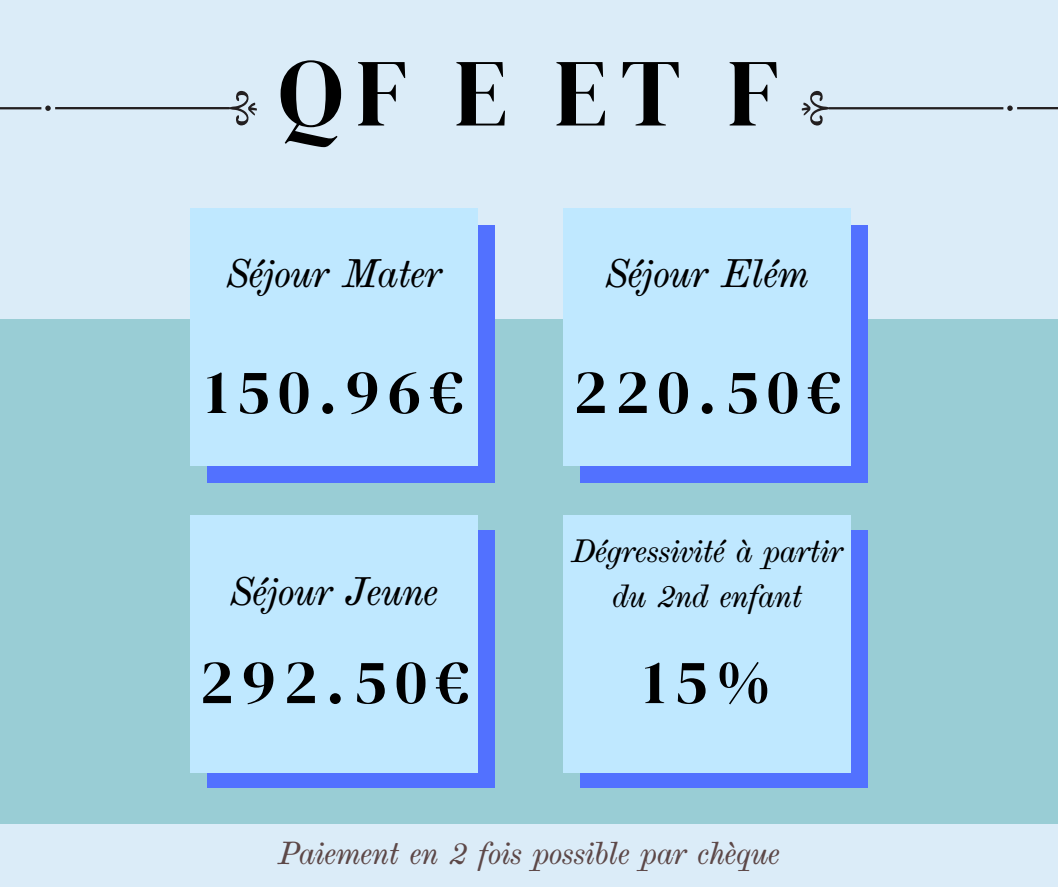
<style>
.page{position:relative;width:1058px;height:887px;background:#fff}
.page>*{position:absolute;margin:0;border:0;box-sizing:border-box;transform-origin:0 0}
.t1{font:96px "DM Serif Display";letter-spacing:.485em;color:#000}
.t2{font:63px "DM Serif Display";letter-spacing:.135em;color:#000}
.t3{font:italic 39.6px "TT Marxiana Antiqua";color:#000}
.t4{font:italic 32.1px/45px "TT Marxiana Antiqua";color:#000;text-align:center}
.t5{font:italic 31.8px "TT Marxiana Antiqua";color:#5d4848}
</style>
<div class="page">
<div style="left:0;top:0;width:1058px;height:886px;background:#99cdd5"></div>
<div style="left:0;top:0;width:1058px;height:319px;background:#dbecf8"></div>
<div style="left:207px;top:225px;width:287px;height:257px;background:#5271ff"></div>
<div style="left:191px;top:208px;width:287px;height:258px;background:#bfe8ff"></div>
<div style="left:0;top:824px;width:1058px;height:62px;background:#dbecf8"></div>
<div style="left:207px;top:530px;width:287px;height:257px;background:#5271ff"></div>
<div style="left:191px;top:515px;width:287px;height:257px;background:#bfe8ff"></div>
<div style="left:580px;top:225px;width:287px;height:257px;background:#5271ff"></div>
<div style="left:563px;top:208px;width:287px;height:258px;background:#bfe8ff"></div>
<div style="left:580px;top:530px;width:287px;height:257px;background:#5271ff"></div>
<div style="left:563px;top:515px;width:287px;height:257px;background:#bfe8ff"></div>
<svg style="left:0;top:90px;width:257px;height:36px"></svg>
<svg style="left:801px;top:90px;width:257px;height:36px"></svg>
<h1 class="t1" style="left:279px;top:26px;width:502px">QFEETF</h1>
<p class="t3" style="left:227px;top:245px;width:216px">Séjour Mater</p>
<h2 class="t2" style="left:206px;top:348px;width:259px">150.96€</h2>
<p class="t3" style="left:230px;top:563px;width:209px">Séjour Jeune</p>
<h2 class="t2" style="left:200px;top:637px;width:270px">292.50€</h2>
<p class="t3" style="left:606px;top:245px;width:204px">Séjour Elém</p>
<h2 class="t2" style="left:573px;top:348px;width:268px">220.50€</h2>
<p class="t4" style="left:571px;top:527px;width:273px">Dégressivité à partir du 2nd enfant</p>
<h2 class="t2" style="left:643px;top:637px;width:129px">15%</h2>
<p class="t5" style="left:278px;top:830px;width:503px">Paiement en 2 fois possible par chèque</p>
</div>
